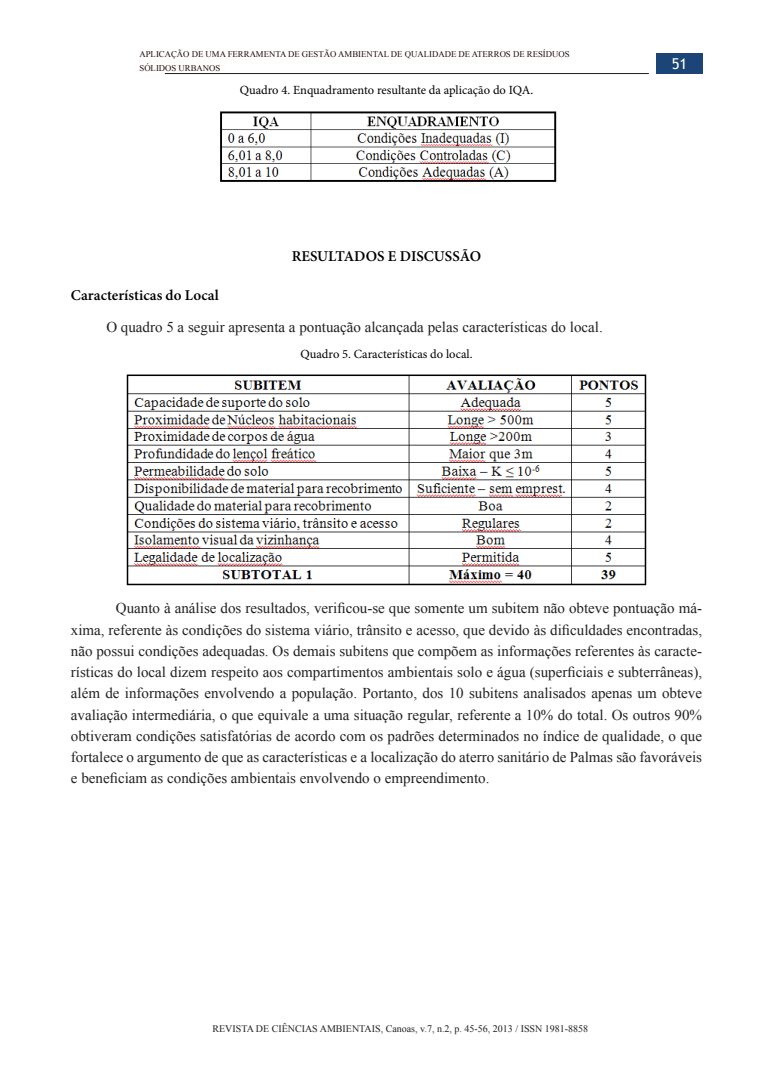
<style>
.page{position:relative;width:773px;height:1081px;background:#fff}
.page>*{position:absolute;margin:0;border:0;box-sizing:border-box;transform-origin:0 0}
.Corpo_Texto{font:15px/21.2px "Times New Roman";color:#231f20;text-align:justify}
.Sub_Títulos{font:600 15px "Minion Pro";color:#000}
.t1{font:15px "Trebuchet MS";color:#fff}
.Gráficos_Tabelas{font:12.5px "Minion Pro";color:#000}
.t2{font:10px "Times New Roman";color:#231f20}
.t3{font:8.75px/13.8px "Times New Roman";color:#220c09}
</style>
<div class="page">
<hr style="left:165px;top:73px;width:483px;height:1px;background:#231f20">
<div style="left:656px;top:54px;width:46px;height:20px;background:#1a4576"></div>
<img style="left:220px;top:111px;width:337px;height:71px">
<img style="left:126px;top:374px;width:521px;height:212px">
<p class="t3" style="left:139px;top:48px;width:431px">APLICAÇÃO DE UMA FERRAMENTA DE GESTÃO AMBIENTAL DE QUALIDADE DE ATERROS DE RESÍDUOS<br>SÓLIDOS URBANOS</p>
<p class="Gráficos_Tabelas" style="left:240px;top:82px;width:295px">Quadro 4. Enquadramento resultante da aplicação do IQA.</p>
<p class="Sub_Títulos" style="left:292px;top:245px;width:191px">RESULTADOS E DISCUSSÃO</p>
<p class="Sub_Títulos" style="left:71px;top:284px;width:149px">Características do Local</p>
<p class="Corpo_Texto" style="left:106px;top:316px;width:498px">O quadro 5 a seguir apresenta a pontuação alcançada pelas características do local.</p>
<p class="Gráficos_Tabelas" style="left:300px;top:346px;width:173px">Quadro 5. Características do local.</p>
<p class="t1" style="left:671px;top:54px;width:17px">51</p>
<p class="Corpo_Texto" style="left:71px;top:597px;width:632px;text-indent:45px">Quanto à análise dos resultados, verificou-se que somente um subitem não obteve pontuação má&shy;xima, referente às condições do sistema viário, trânsito e acesso, que devido às dificuldades encontradas, não possui condições adequadas. Os demais subitens que compõem as informações referentes às caracte&shy;rísticas do local dizem respeito aos compartimentos ambientais solo e água (superficiais e subterrâneas), além de informações envolvendo a população. Portanto, dos 10 subitens analisados apenas um obteve avaliação intermediária, o que equivale a uma situação regular, referente a 10% do total. Os outros 90% obtiveram condições satisfatórias de acordo com os padrões determinados no índice de qualidade, o que fortalece o argumento de que as características e a localização do aterro sanitário de Palmas são favoráveis e beneficiam as condições ambientais envolvendo o empreendimento.</p>
<p class="t2" style="left:212px;top:1022px;width:377px">REVISTA DE CIÊNCIAS AMBIENTAIS, Canoas, v.7, n.2, p. 45-56, 2013 / ISSN 1981-8858</p>
</div>
